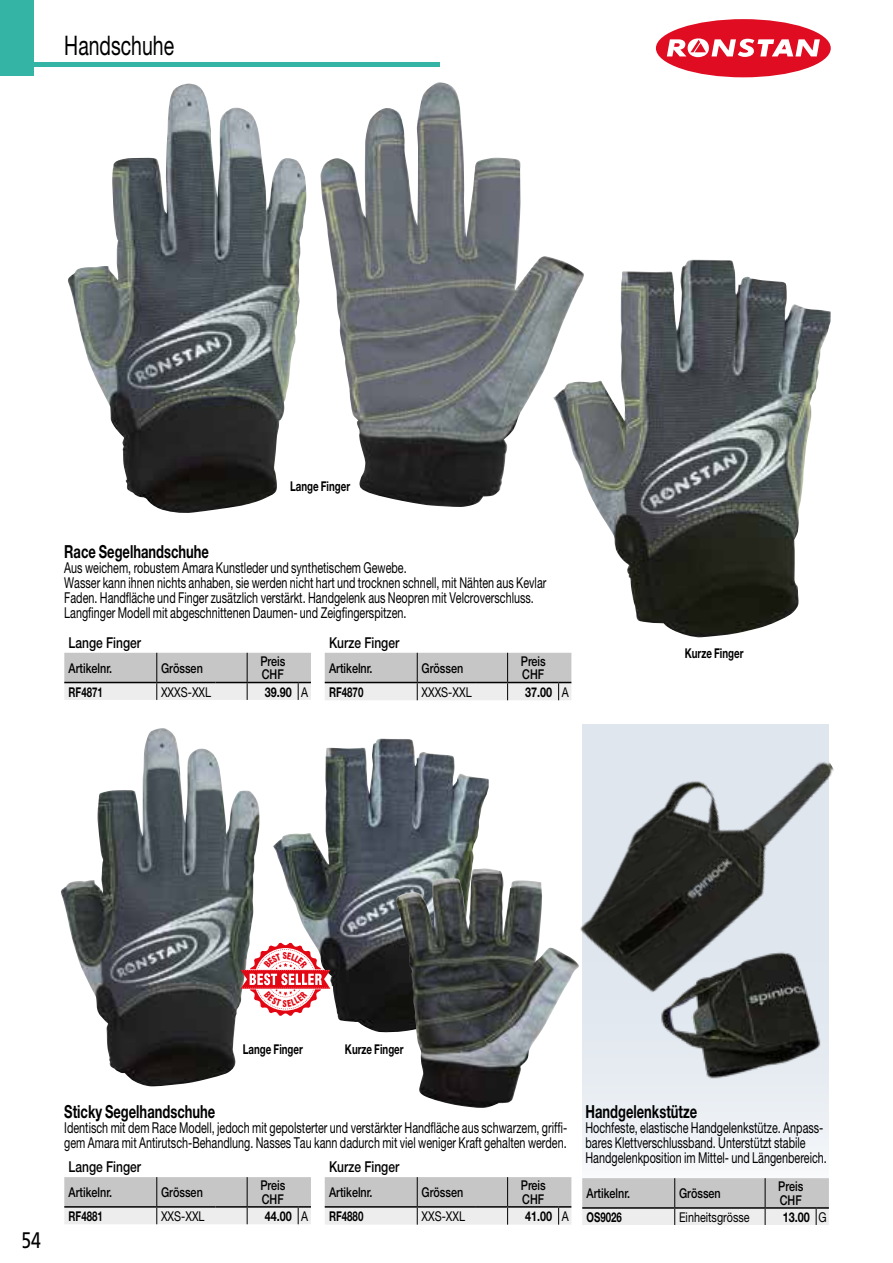
<style>
.page{position:relative;width:893px;height:1263px;background:#fff}
.page>*{position:absolute;margin:0;border:0;box-sizing:border-box;transform-origin:0 0}
.t1{font:27px "Helvetica Neue";color:#000;scale:.72 1}
.t2{font:22.5px "Frutiger";color:#000;scale:.78 1}
.t3{font:700 18px "Helvetica Neue";color:#000;scale:.72 1}
.t4{font:15px/15px "Helvetica Neue";color:#000;scale:.72 1}
.t5{font:500 15px "Helvetica Neue";color:#000;scale:.8 1}
.t6{font:500 13.5px/13.5px "Helvetica Neue";color:#000;scale:.8 1}
.t7{font:700 13.5px "Helvetica Neue";color:#000;scale:.72 1}
.t8{font:13.5px "Helvetica Neue";color:#000;scale:.8 1}
.t9{font:700 13.5px "Helvetica Neue";color:#000;scale:.8 1}
.s1{font-weight:400}
</style>
<div class="page">
<hr style="left:0;top:63px;width:440px;height:4px;background:#34b4a5">
<div style="left:0;top:0;width:34px;height:76px;background:#34b4a5"></div>
<div style="left:582px;top:724px;width:247px;height:471px;background:#ecf0f5"></div>
<img style="left:61px;top:728px;width:199px;height:359px">
<img style="left:273px;top:739px;width:216px;height:293px">
<img style="left:396px;top:868px;width:156px;height:240px">
<img style="left:320px;top:82px;width:245px;height:425px">
<img style="left:68px;top:85px;width:238px;height:428px">
<img style="left:553px;top:262px;width:278px;height:376px">
<svg style="left:64px;top:1177px;width:247px;height:47px;background:#cbcbcb"></svg>
<svg style="left:325px;top:1177px;width:246px;height:48px;background:#cbcbcb"></svg>
<svg style="left:64px;top:653px;width:247px;height:47px;background:#cbcbcb"></svg>
<div style="left:325px;top:631px;width:246px;height:22px;background:#fff"></div>
<svg style="left:325px;top:653px;width:246px;height:47px;background:#cacaca"></svg>
<svg style="left:582px;top:1178px;width:247px;height:47px;background:#cbcbcb"></svg>
<div style="left:656px;top:19px;width:175px;height:58px;background:#df0c22;border-radius:50%"></div>
<svg style="left:667px;top:38px;width:153px;height:19px"></svg>
<img style="left:647px;top:1012px;width:182px;height:67px">
<img style="left:533px;top:724px;width:301px;height:288px">
<svg style="left:241px;top:942px;width:89px;height:74px"></svg>
<h1 class="t1" style="left:64px;top:30px;width:154px">Handschuhe</h1>
<p class="t7" style="left:290px;top:478px;width:85px">Lange Finger</p>
<p class="t3" style="left:64px;top:541px;width:203px">Race Segelhandschuhe</p>
<p class="t4" style="left:64px;top:560px;width:671px">Aus weichem, robustem Amara Kunstleder und synthetischem Gewebe.<br>Wasser kann ihnen nichts anhaben, sie werden nicht hart und trocknen schnell, mit Nähten aus Kevlar Faden. Handfläche und Finger zusätzlich verstärkt. Handgelenk aus Neopren mit Velcroverschluss.<br>Langfinger Modell mit abgeschnittenen Daumen- und Zeigfingerspitzen.</p>
<p class="t5" style="left:69px;top:634px;width:92px">Lange Finger</p>
<p class="t6" style="left:69px;top:661px;width:56px">Artikelnr.</p>
<p class="t6" style="left:161px;top:661px;width:54px">Grössen</p>
<p class="t6" style="left:260px;top:654px;width:33px">Preis<br>CHF</p>
<p class="t7" style="left:69px;top:684px;width:49px">RF4871</p>
<p class="t8" style="left:161px;top:684px;width:64px">XXXS-XXL</p>
<p class="t9" style="left:265px;top:684px;width:56px">39.90 <span class="s1">A</span></p>
<p class="t5" style="left:329px;top:634px;width:89px">Kurze Finger</p>
<p class="t6" style="left:329px;top:661px;width:56px">Artikelnr.</p>
<p class="t6" style="left:421px;top:661px;width:54px">Grössen</p>
<p class="t6" style="left:521px;top:654px;width:33px">Preis<br>CHF</p>
<p class="t7" style="left:329px;top:684px;width:49px">RF4870</p>
<p class="t8" style="left:421px;top:684px;width:64px">XXXS-XXL</p>
<p class="t9" style="left:525px;top:684px;width:56px">37.00 <span class="s1">A</span></p>
<p class="t7" style="left:685px;top:644px;width:83px">Kurze Finger</p>
<h2 class="t2" style="left:22px;top:1227px;width:27px">54</h2>
<p class="t7" style="left:243px;top:1041px;width:85px">Lange Finger</p>
<p class="t7" style="left:345px;top:1041px;width:83px">Kurze Finger</p>
<p class="t3" style="left:64px;top:1100px;width:211px">Sticky Segelhandschuhe</p>
<p class="t4" style="left:64px;top:1120px;width:700px">Identisch mit dem Race Modell, jedoch mit gepolsterter und verstärkter Handfläche aus schwarzem, griffi&shy;gem Amara mit Antirutsch-Behandlung. Nasses Tau kann dadurch mit viel weniger Kraft gehalten werden.</p>
<p class="t5" style="left:69px;top:1158px;width:92px">Lange Finger</p>
<p class="t6" style="left:69px;top:1185px;width:56px">Artikelnr.</p>
<p class="t6" style="left:161px;top:1185px;width:54px">Grössen</p>
<p class="t6" style="left:260px;top:1178px;width:33px">Preis<br>CHF</p>
<p class="t7" style="left:69px;top:1208px;width:49px">RF4881</p>
<p class="t8" style="left:161px;top:1208px;width:56px">XXS-XXL</p>
<p class="t9" style="left:265px;top:1208px;width:56px">44.00 <span class="s1">A</span></p>
<p class="t5" style="left:329px;top:1158px;width:89px">Kurze Finger</p>
<p class="t6" style="left:329px;top:1185px;width:56px">Artikelnr.</p>
<p class="t6" style="left:421px;top:1185px;width:54px">Grössen</p>
<p class="t6" style="left:521px;top:1178px;width:33px">Preis<br>CHF</p>
<p class="t7" style="left:329px;top:1208px;width:49px">RF4880</p>
<p class="t8" style="left:421px;top:1208px;width:56px">XXS-XXL</p>
<p class="t9" style="left:525px;top:1208px;width:56px">41.00 <span class="s1">A</span></p>
<p class="t3" style="left:585px;top:1100px;width:157px">Handgelenkstütze</p>
<p class="t4" style="left:585px;top:1120px;width:337px">Hochfeste, elastische Handgelenkstütze. Anpass&shy;bares Klettverschlussband. Unterstützt stabile<br>Handgelenkposition im Mittel- und Längenbereich.</p>
<p class="t6" style="left:586px;top:1186px;width:56px">Artikelnr.</p>
<p class="t6" style="left:679px;top:1186px;width:54px">Grössen</p>
<p class="t6" style="left:778px;top:1179px;width:33px">Preis<br>CHF</p>
<p class="t7" style="left:586px;top:1209px;width:51px">OS9026</p>
<p class="t8" style="left:679px;top:1209px;width:90px">Einheitsgrösse</p>
<p class="t9" style="left:783px;top:1209px;width:57px">13.00 <span class="s1">G</span></p>
</div>
